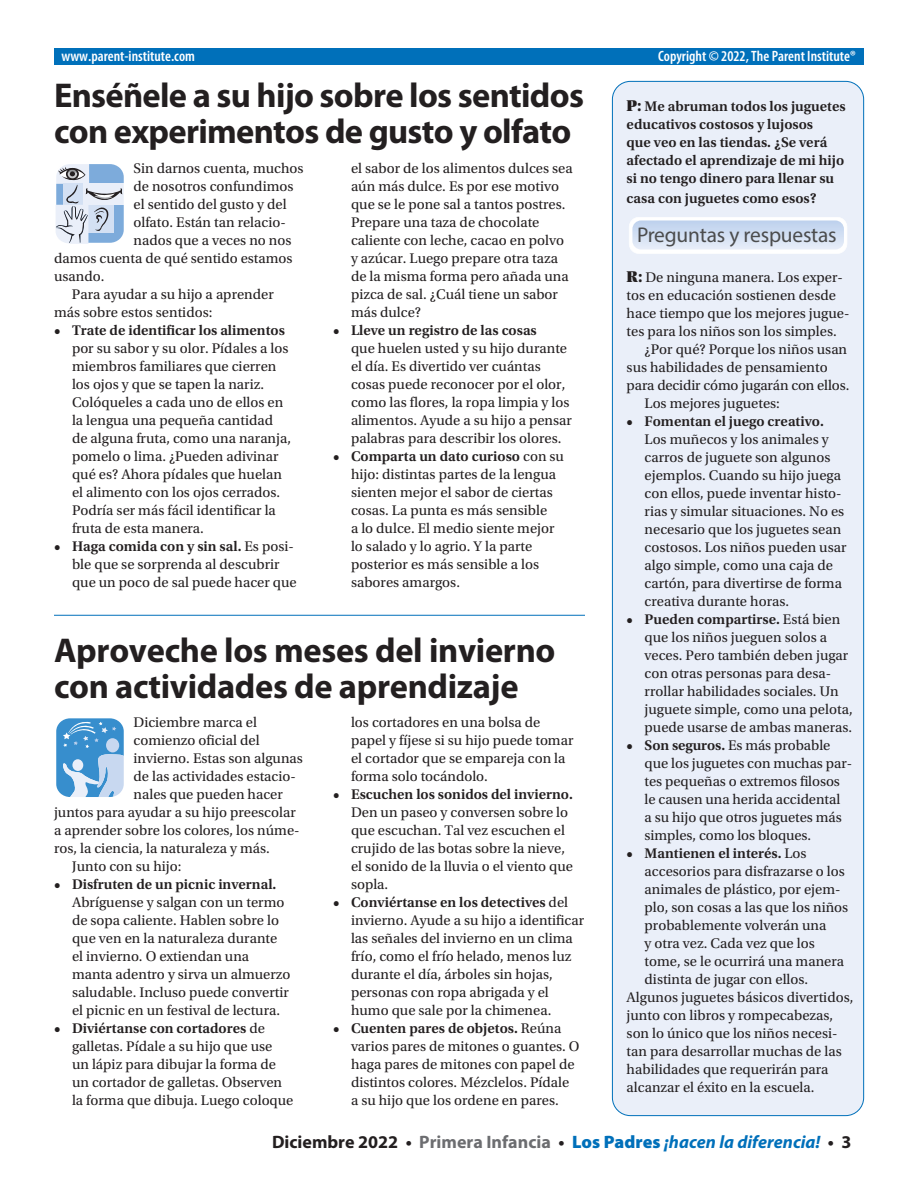
<style>
.page{position:relative;width:918px;height:1188px;background:#fff}
.page>*{position:absolute;margin:0;border:0;box-sizing:border-box;transform-origin:0 0}
.t1{font:700 34.5px/36px "Myriad Pro";letter-spacing:-.02em;color:#231f20}
.t2{font:21.3px "Block Berthold BQ";letter-spacing:-.01em;color:#4b4c4d}
.t3{font:italic 700 18px "Myriad Pro";color:#0070ba}
.t4{font:600 condensed 15px "Myriad Pro";color:#fff}
.t5{font:14.7px/18px "Utopia Std";color:#231f20}
.t6{font:600 14.7px/18px "Utopia Std";color:#231f20}
.s1{font-weight:600}
.s2{font-family:"Utopia Std Black Headline";font-weight:400;font-size:16.5px}
.s3{font-family:"Utopia Std Black Headline";font-size:16.5px}
.s4{font-weight:400}
.s5{font-style:normal;color:#231f20}
.s6{font-style:normal;color:#6c6d70}
.s7{font-weight:900;font-style:normal}
</style>
<div class="page">
<div style="left:612px;top:81px;width:252px;height:1035px;background:#eaeff9;border-radius:18px"></div>
<div style="left:54px;top:49px;width:810px;height:16px;background:#0070ba"></div>
<hr style="left:54px;top:615px;width:531px;height:1px;background:#0070ba">
<div style="left:629px;top:217px;width:218px;height:37px;background:#fff"></div>
<img style="left:632px;top:220px;width:212px;height:30px">
<svg style="left:55px;top:164px;width:69px;height:80px"></svg>
<svg style="left:56px;top:718px;width:68px;height:79px"></svg>
<p class="t4" style="left:62px;top:46px;width:135px">www.parent-institute.com</p>
<p class="t4" style="left:658px;top:46px;width:199px">Copyright © 2022, The Parent Institute®</p>
<h1 class="t1" style="left:54px;top:76px;width:532px">Enséñele a su hijo sobre los sentidos con experimentos de gusto y olfato</h1>
<p class="t5" style="left:134px;top:159px;width:172px">Sin darnos cuenta, muchos</p>
<p class="t5" style="left:134px;top:177px;width:162px">de nosotros confundimos</p>
<p class="t5" style="left:134px;top:195px;width:155px">el sentido del gusto y del</p>
<p class="t5" style="left:134px;top:213px;width:154px">olfato. Están tan relacio-</p>
<p class="t5" style="left:134px;top:231px;width:160px">nados que a veces no nos</p>
<p class="t5" style="left:54px;top:249px;width:240px">damos cuenta de qué sentido estamos</p>
<p class="t5" style="left:54px;top:267px;width:52px">usando.</p>
<p class="t5" style="left:72px;top:285px;width:203px">Para ayudar a su hijo a aprender</p>
<p class="t5" style="left:54px;top:303px;width:160px">más sobre estos sentidos:</p>
<p class="t6" style="left:54px;top:321px;width:232px">• Trate de identificar los alimentos</p>
<p class="t5" style="left:72px;top:339px;width:221px">por su sabor y su olor. Pídales a los miembros familiares que cierren los ojos y que se tapen la nariz.<br>Colóqueles a cada uno de ellos en la lengua una pequeña cantidad de alguna fruta, como una naranja, pomelo o lima. ¿Pueden adivinar qué es? Ahora pídales que huelan el alimento con los ojos cerrados.<br>Podría ser más fácil identificar la fruta de esta manera.</p>
<p class="t5" style="left:72px;top:537px;width:226px;text-indent:-18px"><span class="s1">• Haga comida con y sin sal.</span> Es posi&shy;ble que se sorprenda al descubrir que un poco de sal puede hacer que</p>
<p class="t5" style="left:351px;top:159px;width:223px">el sabor de los alimentos dulces sea aún más dulce. Es por ese motivo que se le pone sal a tantos postres.<br>Prepare una taza de chocolate caliente con leche, cacao en polvo y azúcar. Luego prepare otra taza de la misma forma pero añada una pizca de sal. ¿Cuál tiene un sabor más dulce?</p>
<p class="t6" style="left:333px;top:321px;width:205px">• Lleve un registro de las cosas</p>
<p class="t5" style="left:351px;top:339px;width:222px">que huelen usted y su hijo durante el día. Es divertido ver cuántas cosas puede reconocer por el olor, como las flores, la ropa limpia y los alimentos. Ayude a su hijo a pensar palabras para describir los olores.</p>
<p class="t5" style="left:351px;top:447px;width:215px;text-indent:-18px"><span class="s1">• Comparta un dato curioso</span> con su hijo: distintas partes de la lengua sienten mejor el sabor de ciertas cosas. La punta es más sensible<br>a lo dulce. El medio siente mejor lo salado y lo agrio. Y la parte posterior es más sensible a los sabores amargos.</p>
<h1 class="t1" style="left:54px;top:631px;width:503px">Aproveche los meses del invierno con actividades de aprendizaje</h1>
<p class="t5" style="left:134px;top:713px;width:125px">Diciembre marca el</p>
<p class="t5" style="left:134px;top:731px;width:128px">comienzo oficial del</p>
<p class="t5" style="left:134px;top:749px;width:171px">invierno. Estas son algunas</p>
<p class="t5" style="left:134px;top:767px;width:164px">de las actividades estacio-</p>
<p class="t5" style="left:134px;top:785px;width:151px">nales que pueden hacer</p>
<p class="t5" style="left:54px;top:803px;width:243px">juntos para ayudar a su hijo preescolar</p>
<p class="t5" style="left:54px;top:821px;width:247px">a aprender sobre los colores, los núme-</p>
<p class="t5" style="left:54px;top:839px;width:217px">ros, la ciencia, la naturaleza y más.</p>
<p class="t5" style="left:72px;top:857px;width:111px">Junto con su hijo:</p>
<p class="t6" style="left:54px;top:875px;width:224px">• Disfruten de un picnic invernal.</p>
<p class="t5" style="left:72px;top:893px;width:220px">Abríguense y salgan con un termo de sopa caliente. Hablen sobre lo que ven en la naturaleza durante el invierno. O extiendan una manta adentro y sirva un almuerzo saludable. Incluso puede convertir el picnic en un festival de lectura.</p>
<p class="t5" style="left:72px;top:1019px;width:223px;text-indent:-18px"><span class="s1">• Diviértanse con cortadores</span> de galletas. Pídale a su hijo que use<br>un lápiz para dibujar la forma de un cortador de galletas. Observen la forma que dibuja. Luego coloque</p>
<p class="t5" style="left:351px;top:713px;width:224px">los cortadores en una bolsa de papel y fíjese si su hijo puede tomar el cortador que se empareja con la forma solo tocándolo.</p>
<p class="t6" style="left:333px;top:785px;width:241px">• Escuchen los sonidos del invierno.</p>
<p class="t5" style="left:351px;top:803px;width:224px">Den un paseo y conversen sobre lo que escuchan. Tal vez escuchen el crujido de las botas sobre la nieve, el sonido de la lluvia o el viento que sopla.</p>
<p class="t5" style="left:351px;top:893px;width:235px;text-indent:-18px"><span class="s1">• Conviértanse en los detectives</span> del invierno. Ayude a su hijo a identificar las señales del invierno en un clima frío, como el frío helado, menos luz durante el día, árboles sin hojas, personas con ropa abrigada y el humo que sale por la chimenea.</p>
<p class="t5" style="left:351px;top:1019px;width:230px;text-indent:-18px"><span class="s1">• Cuenten pares de objetos.</span> Reúna varios pares de mitones o guantes. O haga pares de mitones con papel de distintos colores. Mézclelos. Pídale a su hijo que los ordene en pares.</p>
<p class="t6" style="left:627px;top:98px;width:221px"><span class="s2">P:</span> Me abruman todos los juguetes educativos costosos y lujosos<br>que veo en las tiendas. ¿Se verá afectado el aprendizaje de mi hijo si no tengo dinero para llenar su</p>
<p class="t6" style="left:627px;top:189px;width:192px">casa con juguetes como esos?</p>
<h2 class="t2" style="left:637px;top:222px;width:201px">Preguntas y respuestas</h2>
<p class="t5" style="left:627px;top:269px;width:218px"><span class="s3">R:</span> De ninguna manera. Los exper-</p>
<p class="t5" style="left:627px;top:287px;width:211px">tos en educación sostienen desde</p>
<p class="t5" style="left:627px;top:305px;width:224px">hace tiempo que los mejores jugue-</p>
<p class="t5" style="left:627px;top:323px;width:212px">tes para los niños son los simples.</p>
<p class="t5" style="left:645px;top:341px;width:204px">¿Por qué? Porque los niños usan</p>
<p class="t5" style="left:627px;top:359px;width:203px">sus habilidades de pensamiento</p>
<p class="t5" style="left:627px;top:377px;width:224px">para decidir cómo jugarán con ellos.</p>
<p class="t5" style="left:645px;top:395px;width:137px">Los mejores juguetes:</p>
<p class="t6" style="left:627px;top:413px;width:199px">• Fomentan el juego creativo.</p>
<p class="t5" style="left:645px;top:431px;width:203px">Los muñecos y los animales y carros de juguete son algunos ejemplos. Cuando su hijo juega con ellos, puede inventar histo&shy;rias y simular situaciones. No es necesario que los juguetes sean costosos. Los niños pueden usar algo simple, como una caja de cartón, para divertirse de forma creativa durante horas.</p>
<p class="t5" style="left:645px;top:611px;width:210px;text-indent:-18px"><span class="s1">• Pueden compartirse.</span> Está bien que los niños jueguen solos a veces. Pero también deben jugar con otras personas para desa&shy;rrollar habilidades sociales. Un juguete simple, como una pelota, puede usarse de ambas maneras.</p>
<p class="t5" style="left:645px;top:737px;width:209px;text-indent:-18px"><span class="s1">• Son seguros.</span> Es más probable que los juguetes con muchas par&shy;tes pequeñas o extremos filosos le causen una herida accidental<br>a su hijo que otros juguetes más simples, como los bloques.</p>
<p class="t6" style="left:627px;top:845px;width:182px">• Mantienen el interés. <span class="s4">Los</span></p>
<p class="t5" style="left:645px;top:863px;width:202px">accesorios para disfrazarse o los</p>
<p class="t5" style="left:645px;top:881px;width:197px">animales de plástico, por ejem-</p>
<p class="t5" style="left:645px;top:899px;width:205px">plo, son cosas a las que los niños</p>
<p class="t5" style="left:645px;top:917px;width:183px">probablemente volverán una</p>
<p class="t5" style="left:645px;top:935px;width:172px">y otra vez. Cada vez que los</p>
<p class="t5" style="left:645px;top:953px;width:201px">tome, se le ocurrirá una manera</p>
<p class="t5" style="left:645px;top:971px;width:165px">distinta de jugar con ellos.</p>
<p class="t5" style="left:627px;top:989px;width:228px">Algunos juguetes básicos divertidos,</p>
<p class="t5" style="left:627px;top:1007px;width:208px">junto con libros y rompecabezas,</p>
<p class="t5" style="left:627px;top:1025px;width:212px">son lo único que los niños necesi-</p>
<p class="t5" style="left:627px;top:1043px;width:217px">tan para desarrollar muchas de las</p>
<p class="t5" style="left:627px;top:1061px;width:204px">habilidades que requerirán para</p>
<p class="t5" style="left:627px;top:1079px;width:189px">alcanzar el éxito en la escuela.</p>
<p class="t3" style="left:272px;top:1130px;width:581px"><span class="s5">Diciembre 2022 •</span> <span class="s6">Primera Infancia</span> <span class="s5">•</span> <span class="s7">Los Padres</span> ¡hacen la diferencia! <span class="s5">• 3</span></p>
</div>
